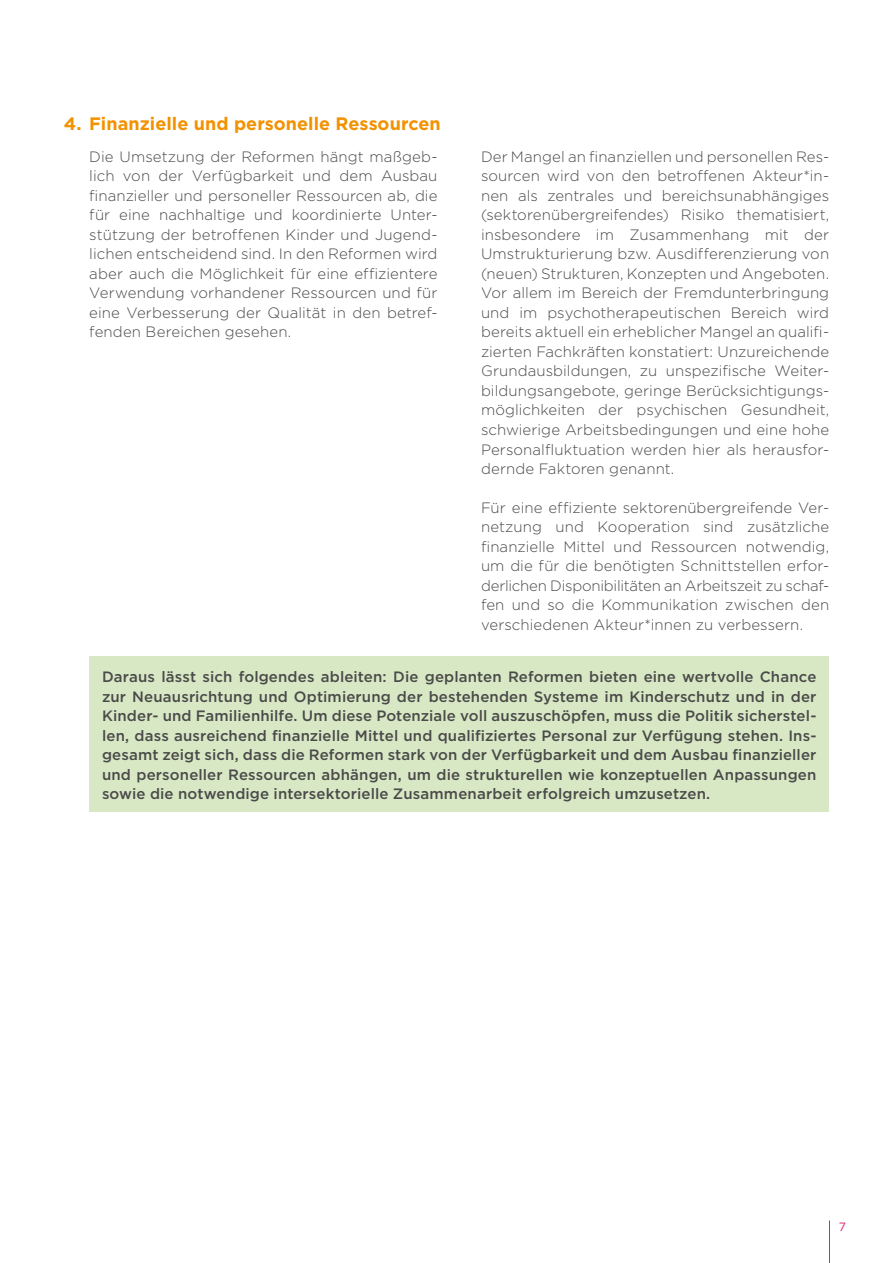
<style>
.page{position:relative;width:893px;height:1263px;background:#fff}
.page>*{position:absolute;margin:0;border:0;box-sizing:border-box;transform-origin:0 0}
.t1{font:700 18px "Gotham";color:#f39200}
.t2{font:300 15px/19.5px "Gotham";letter-spacing:.005em;color:#4a4a49;text-align:justify}
.t3{font:500 15px/19.5px "Gotham";letter-spacing:.005em;color:#4a4a49;text-align:justify}
.t4{font:12px "Gotham";color:#e71d72}
</style>
<div class="page">
<hr style="left:829px;top:1220px;width:1px;height:43px;background:#e71d72">
<div style="left:89px;top:657px;width:740px;height:155px;background:#d8e8c5"></div>
<p class="t1" style="left:64px;top:113px;width:379px">4. Finanzielle und personelle Ressourcen</p>
<p class="t2" style="left:89px;top:147px;width:350px">Die Umsetzung der Reformen hängt maßgeb&shy;lich von der Verfügbarkeit und dem Ausbau finanzieller und personeller Ressourcen ab, die für eine nachhaltige und koordinierte Unter&shy;stützung der betroffenen Kinder und Jugend&shy;lichen entscheidend sind. In den Reformen wird aber auch die Möglichkeit für eine effizientere Verwendung vorhandener Ressourcen und für eine Verbesserung der Qualität in den betref&shy;fenden Bereichen gesehen.</p>
<p class="t2" style="left:481px;top:147px;width:350px;text-align:left">Der Mangel an finanziellen und personellen Res&shy;sourcen wird von den betroffenen Akteur*in&shy;nen als zentrales und bereichsunabhängiges (sektorenübergreifendes) Risiko thematisiert, insbesondere im Zusammenhang mit der Umstrukturierung bzw. Ausdifferenzierung von (neuen) Strukturen, Konzepten und Angeboten.<br>Vor allem im Bereich der Fremdunterbringung und im psychotherapeutischen Bereich wird bereits aktuell ein erheblicher Mangel an qualifi&shy;zierten Fachkräften konstatiert: Unzureichende Grundausbildungen, zu unspezifische Weiter&shy;bildungsangebote, geringe Berücksichtigungs&shy;möglichkeiten der psychischen Gesundheit, schwierige Arbeitsbedingungen und eine hohe Personalfluktuation werden hier als herausfor&shy;dernde Faktoren genannt.</p>
<p class="t2" style="left:481px;top:497px;width:350px">Für eine effiziente sektorenübergreifende Ver&shy;netzung und Kooperation sind zusätzliche finanzielle Mittel und Ressourcen notwendig, um die für die benötigten Schnittstellen erfor&shy;derlichen Disponibilitäten an Arbeitszeit zu schaf&shy;fen und so die Kommunikation zwischen den verschiedenen Akteur*innen zu verbessern.</p>
<p class="t3" style="left:102px;top:667px;width:716px">Daraus lässt sich folgendes ableiten: Die geplanten Reformen bieten eine wertvolle Chance zur Neuausrichtung und Optimierung der bestehenden Systeme im Kinderschutz und in der Kinder- und Familienhilfe. Um diese Potenziale voll auszuschöpfen, muss die Politik sicherstel&shy;len, dass ausreichend finanzielle Mittel und qualifiziertes Personal zur Verfügung stehen. Ins&shy;gesamt zeigt sich, dass die Reformen stark von der Verfügbarkeit und dem Ausbau finanzieller und personeller Ressourcen abhängen, um die strukturellen wie konzeptuellen Anpassungen sowie die notwendige intersektorielle Zusammenarbeit erfolgreich umzusetzen.</p>
<p class="t4" style="left:839px;top:1219px;width:9px">7</p>
</div>
